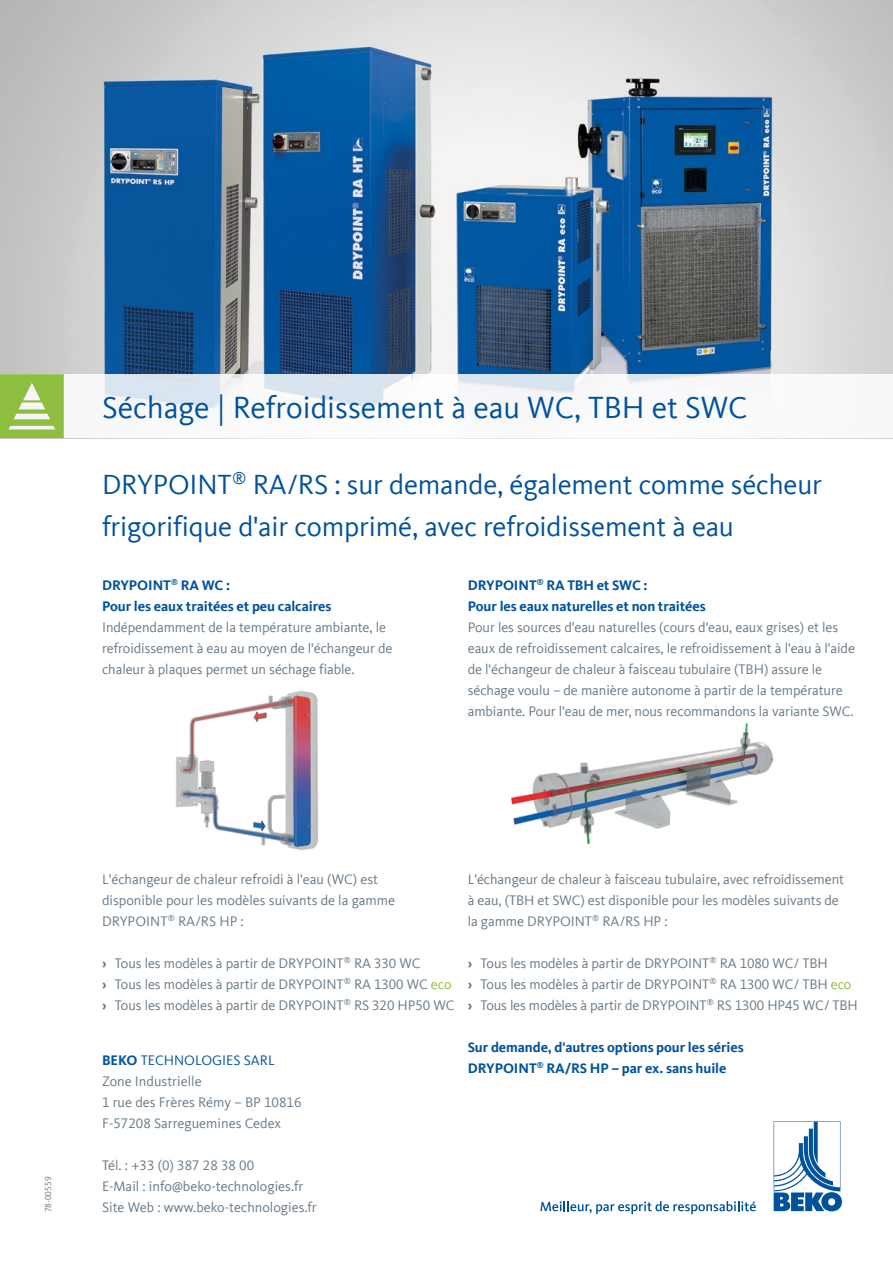
<style>
.page{position:relative;width:893px;height:1263px;background:#fff}
.page>*{position:absolute;margin:0;border:0;box-sizing:border-box;transform-origin:0 0}
.t1{font:31.5px "Kievit Offc Pro";color:#00529c}
.t2{font:28.5px/42px "Kievit Offc Pro";letter-spacing:-.005em;color:#00529c}
.t3{font:14.25px/21px "Kievit Offc Pro";letter-spacing:-.005em;color:#657988}
.t4{font:700 14.25px/21px "Kievit Offc Pro";letter-spacing:-.005em;color:#00529c}
.t5{font:9px "Kievit Offc Pro";color:#657988}
.s1{font-weight:700}
.s2{color:#8ebe3f}
.s3{font-weight:700;color:#00529c}
.s4{color:#00529c}
</style>
<div class="page">
<svg style="left:774px;top:1121px;width:68px;height:90px"></svg>
<svg style="left:540px;top:1201px;width:216px;height:13px"></svg>
<img style="left:0;top:0;width:893px;height:374px">
<svg style="left:104px;top:374px;width:621px;height:35px;fill:#f6f6f8"></svg>
<img style="left:511px;top:723px;width:263px;height:121px">
<img style="left:176px;top:691px;width:142px;height:159px">
<svg style="left:0;top:374px;width:64px;height:64px;background:#9fc75e"></svg>
<h1 class="t1" style="left:102px;top:389px;width:647px">Séchage | Refroidissement à eau WC, TBH et SWC</h1>
<h2 class="t2" style="left:102px;top:463px;width:721px">DRYPOINT<sup>®</sup> RA/RS : sur demande, également comme sécheur frigorifique d'air comprimé, avec refroidissement à eau</h2>
<p class="t4" style="left:102px;top:574px;width:231px">DRYPOINT<sup>®</sup> RA WC :<br>Pour les eaux traitées et peu calcaires</p>
<p class="t3" style="left:102px;top:616px;width:292px">Indépendamment de la température ambiante, le refroidissement à eau au moyen de l'échangeur de chaleur à plaques permet un séchage fiable.</p>
<p class="t4" style="left:468px;top:574px;width:240px">DRYPOINT<sup>®</sup> RA TBH et SWC :<br>Pour les eaux naturelles et non traitées</p>
<p class="t3" style="left:468px;top:616px;width:389px">Pour les sources d'eau naturelles (cours d'eau, eaux grises) et les eaux de refroidissement calcaires, le refroidissement à l'eau à l'aide de l'échangeur de chaleur à faisceau tubulaire (TBH) assure le séchage voulu – de manière autonome à partir de la température ambiante. Pour l'eau de mer, nous recommandons la variante SWC.</p>
<p class="t5" style="left:43px;top:1212px;width:37px;rotate:-90deg">78-00559</p>
<p class="t3" style="left:102px;top:868px;width:295px">L'échangeur de chaleur refroidi à l'eau (WC) est disponible pour les modèles suivants de la gamme<br>DRYPOINT<sup>®</sup> RA/RS HP :</p>
<p class="t3" style="left:102px;top:952px;width:354px"><span class="s1">›</span> Tous les modèles à partir de DRYPOINT<sup>®</sup> RA 330 WC<br><span class="s1">›</span> Tous les modèles à partir de DRYPOINT<sup>®</sup> RA 1300 WC <span class="s2">eco </span><span class="s1">›</span> Tous les modèles à partir de DRYPOINT<sup>®</sup> RS 320 HP50 WC</p>
<p class="t3" style="left:102px;top:1049px;width:201px"><span class="s3">BEKO</span> <span class="s4">TECHNOLOGIES SARL<br></span>Zone Industrielle<br>1 rue des Frères Rémy – BP 10816<br>F-57208 Sarreguemines Cedex</p>
<p class="t3" style="left:102px;top:1154px;width:203px">Tél. : +33 (0) 387 28 38 00<br>E-Mail : info@beko-technologies.fr</p>
<p class="t3" style="left:102px;top:1196px;width:216px">Site Web : www.beko-technologies.fr</p>
<p class="t3" style="left:468px;top:868px;width:378px">L'échangeur de chaleur à faisceau tubulaire, avec refroidissement à eau, (TBH et SWC) est disponible pour les modèles suivants de la gamme DRYPOINT<sup>®</sup> RA/RS HP :</p>
<p class="t3" style="left:468px;top:952px;width:391px"><span class="s1">›</span> Tous les modèles à partir de DRYPOINT<sup>®</sup> RA 1080 WC/ TBH<br><span class="s1">›</span> Tous les modèles à partir de DRYPOINT<sup>®</sup> RA 1300 WC/ TBH <span class="s2">eco </span><span class="s1">›</span> Tous les modèles à partir de DRYPOINT<sup>®</sup> RS 1300 HP45 WC/ TBH</p>
<p class="t4" style="left:468px;top:1036px;width:277px">Sur demande, d'autres options pour les séries<br>DRYPOINT<sup>®</sup> RA/RS HP – par ex. sans huile</p>
</div>
